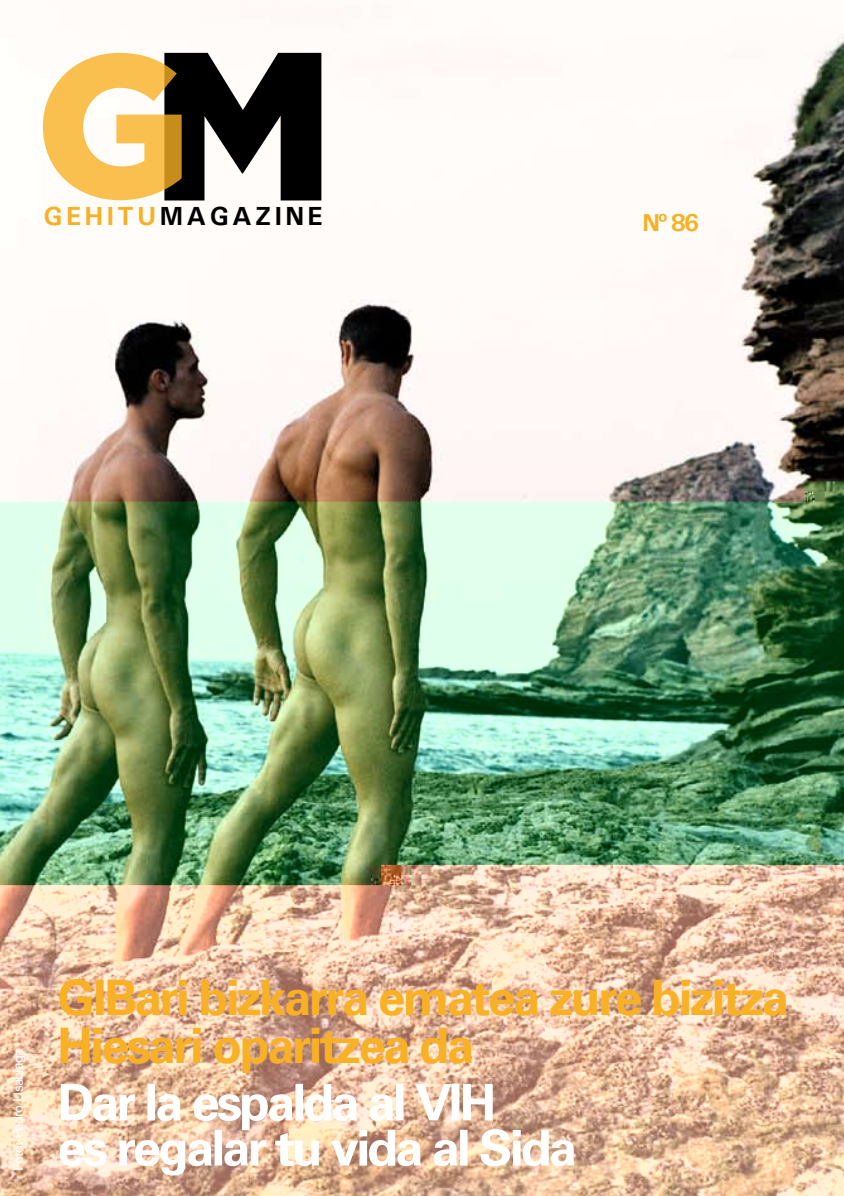
<style>
.page{position:relative;width:844px;height:1196px;background:#fff}
.page>*{position:absolute;margin:0;border:0;box-sizing:border-box;transform-origin:0 0}
.t1{font:700 50.75px "Univers";letter-spacing:-.06em;color:#fff}
.t2{font:700 49.7px "Univers";letter-spacing:-.06em;color:#fff}
.t3{font:700 49px/48.3px "Univers";letter-spacing:-.05em;color:#f8b125}
.t4{font:700 26.25px "Univers";letter-spacing:.13em;color:#000}
.t5{font:700 24.5px "Univers";color:#f8b125}
.t6{font:500 14px "Univers";letter-spacing:-.06em;color:#fff}
.s1{color:#f8b125}
</style>
<div class="page">
<img style="left:0;top:17px;width:843px;height:1179px">
<svg style="left:43px;top:53px;width:278px;height:147px"></svg>
<img style="left:482px;top:42px;width:257px;height:334px">
<p class="t4" style="left:43px;top:199px;width:281px"><span class="s1">GEHITU</span>MAGAZINE</p>
<p class="t5" style="left:642px;top:207px;width:58px">nº 86</p>
<p class="t6" style="left:9px;top:1171px;width:124px;rotate:-90deg">Foto: Pedro Usabiaga</p>
<p class="t3" style="left:58px;top:975px;width:732px">GIBari bizkarra ematea zure bizitza<br>Hiesari oparitzea da</p>
<p class="t1" style="left:58px;top:1072px;width:440px">Dar la espalda al vih</p>
<p class="t2" style="left:58px;top:1118px;width:521px">es regalar tu vida al sida</p>
</div>
